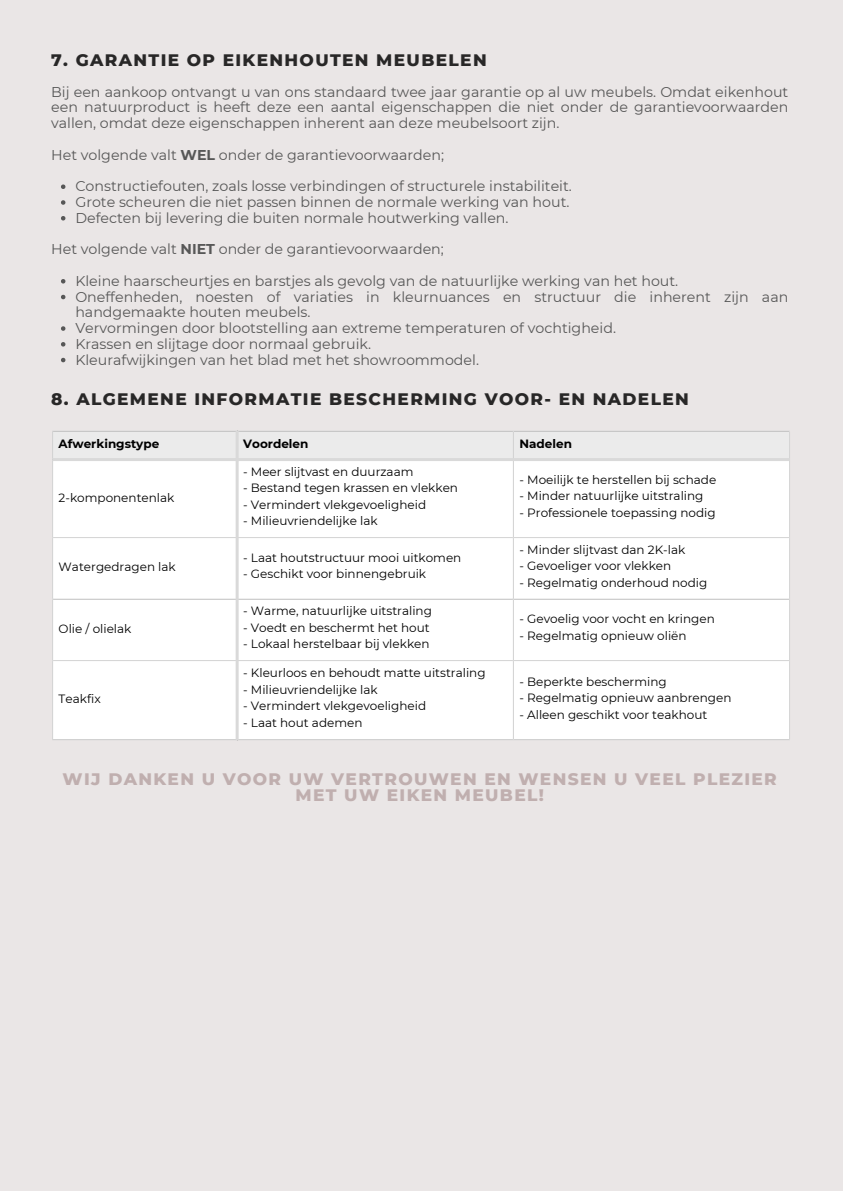
<style>
.page{position:relative;width:843px;height:1191px;background:#fff}
.page>*{position:absolute;margin:0;border:0;box-sizing:border-box;transform-origin:0 0}
.t1{font:800 17px "Montserrat";letter-spacing:.08em;color:#282727}
.t2{font:800 17px/16.5px "Montserrat";letter-spacing:.08em;color:#c0afaf;text-align:center}
.t3{font:14.2px/15.7px "Montserrat";color:#575757;text-align:justify}
.t4{font:12px "Montserrat";color:#000}
.t5{font:700 12px "Montserrat";color:#000}
.s1{font-weight:700}
</style>
<div class="page">
<div style="left:0;top:0;width:842px;height:1190px;background:#eae6e6"></div>
<svg style="left:61px;top:184px;width:4px;height:5px"></svg>
<svg style="left:61px;top:200px;width:4px;height:5px"></svg>
<svg style="left:61px;top:216px;width:4px;height:4px"></svg>
<svg style="left:61px;top:279px;width:4px;height:4px"></svg>
<svg style="left:61px;top:295px;width:4px;height:4px"></svg>
<svg style="left:61px;top:326px;width:4px;height:5px"></svg>
<svg style="left:61px;top:342px;width:4px;height:4px"></svg>
<svg style="left:61px;top:358px;width:4px;height:4px"></svg>
<div style="left:53px;top:431px;width:184px;height:28px;background:#ebebeb"></div>
<div style="left:237px;top:431px;width:277px;height:28px;background:#ebebeb"></div>
<div style="left:513px;top:431px;width:276px;height:28px;background:#ebebeb"></div>
<div style="left:53px;top:459px;width:184px;height:78px;background:#fff"></div>
<div style="left:237px;top:459px;width:277px;height:78px;background:#fff"></div>
<div style="left:513px;top:459px;width:276px;height:78px;background:#fff"></div>
<div style="left:53px;top:537px;width:184px;height:62px;background:#fff"></div>
<div style="left:237px;top:537px;width:277px;height:62px;background:#fff"></div>
<div style="left:513px;top:537px;width:276px;height:62px;background:#fff"></div>
<div style="left:53px;top:599px;width:184px;height:61px;background:#fff"></div>
<div style="left:237px;top:599px;width:277px;height:61px;background:#fff"></div>
<div style="left:513px;top:599px;width:276px;height:61px;background:#fff"></div>
<div style="left:53px;top:660px;width:184px;height:80px;background:#fff"></div>
<div style="left:237px;top:660px;width:277px;height:80px;background:#fff"></div>
<div style="left:513px;top:660px;width:276px;height:80px;background:#fff"></div>
<hr style="left:52px;top:431px;width:1px;height:308px;background:#d9d9d9">
<hr style="left:513px;top:431px;width:1px;height:308px;background:#d9d9d9">
<hr style="left:789px;top:431px;width:1px;height:308px;background:#d9d9d9">
<hr style="left:52px;top:430px;width:737px;height:1px;background:#d9d9d9">
<hr style="left:52px;top:537px;width:737px;height:1px;background:#d9d9d9">
<hr style="left:52px;top:598px;width:737px;height:1px;background:#d9d9d9">
<hr style="left:52px;top:660px;width:737px;height:1px;background:#d9d9d9">
<hr style="left:52px;top:739px;width:737px;height:1px;background:#d9d9d9">
<hr style="left:235px;top:430px;width:3px;height:310px;background:#d9d9d9">
<hr style="left:52px;top:458px;width:737px;height:3px;background:#d9d9d9">
<p class="t1" style="left:51px;top:50px;width:437px">7. GARANTIE OP EIKENHOUTEN MEUBELEN</p>
<p class="t3" style="left:51px;top:84px;width:738px">Bij een aankoop ontvangt u van ons standaard twee jaar garantie op al uw meubels. Omdat eikenhout een natuurproduct is heeft deze een aantal eigenschappen die niet onder de garantievoorwaarden vallen, omdat deze eigenschappen inherent aan deze meubelsoort zijn.</p>
<p class="t3" style="left:51px;top:147px;width:394px">Het volgende valt <span class="s1">WEL</span> onder de garantievoorwaarden;</p>
<p class="t3" style="left:75px;top:178px;width:498px">Constructiefouten, zoals losse verbindingen of structurele instabiliteit.</p>
<p class="t3" style="left:75px;top:194px;width:495px">Grote scheuren die niet passen binnen de normale werking van hout.</p>
<p class="t3" style="left:75px;top:210px;width:434px">Defecten bij levering die buiten normale houtwerking vallen.</p>
<p class="t3" style="left:51px;top:241px;width:394px">Het volgende valt <span class="s1">NIET</span> onder de garantievoorwaarden;</p>
<p class="t3" style="left:75px;top:273px;width:604px">Kleine haarscheurtjes en barstjes als gevolg van de natuurlijke werking van het hout.</p>
<p class="t3" style="left:75px;top:288px;width:714px">Oneffenheden, noesten of variaties in kleurnuances en structuur die inherent zijn aan handgemaakte houten meubels.</p>
<p class="t3" style="left:75px;top:320px;width:542px">Vervormingen door blootstelling aan extreme temperaturen of vochtigheid.</p>
<p class="t3" style="left:75px;top:336px;width:297px">Krassen en slijtage door normaal gebruik.</p>
<h1 class="t3" style="left:75px;top:351px;width:405px">Kleurafwijkingen van het blad met het showroommodel.</h1>
<h1 class="t1" style="left:51px;top:388px;width:639px">8. ALGEMENE INFORMATIE BESCHERMING VOOR- EN NADELEN</h1>
<p class="t5" style="left:59px;top:436px;width:102px">Afwerkingstype</p>
<p class="t5" style="left:243px;top:436px;width:67px">Voordelen</p>
<p class="t5" style="left:519px;top:436px;width:54px">Nadelen</p>
<p class="t4" style="left:59px;top:490px;width:117px">2-komponentenlak</p>
<p class="t4" style="left:59px;top:559px;width:119px">Watergedragen lak</p>
<p class="t4" style="left:59px;top:621px;width:74px">Olie / olielak</p>
<p class="t4" style="left:59px;top:691px;width:44px">Teakfix</p>
<p class="t4" style="left:243px;top:464px;width:172px">- Meer slijtvast en duurzaam</p>
<p class="t4" style="left:243px;top:480px;width:216px">- Bestand tegen krassen en vlekken</p>
<p class="t4" style="left:243px;top:497px;width:184px">- Vermindert vlekgevoeligheid</p>
<p class="t4" style="left:243px;top:513px;width:136px">- Milieuvriendelijke lak</p>
<p class="t4" style="left:243px;top:550px;width:220px">- Laat houtstructuur mooi uitkomen</p>
<p class="t4" style="left:243px;top:566px;width:184px">- Geschikt voor binnengebruik</p>
<p class="t4" style="left:243px;top:603px;width:190px">- Warme, natuurlijke uitstraling</p>
<p class="t4" style="left:243px;top:620px;width:188px">- Voedt en beschermt het hout</p>
<p class="t4" style="left:243px;top:636px;width:188px">- Lokaal herstelbaar bij vlekken</p>
<p class="t4" style="left:243px;top:665px;width:244px">- Kleurloos en behoudt matte uitstraling</p>
<p class="t4" style="left:243px;top:682px;width:136px">- Milieuvriendelijke lak</p>
<p class="t4" style="left:243px;top:698px;width:184px">- Vermindert vlekgevoeligheid</p>
<p class="t4" style="left:243px;top:715px;width:121px">- Laat hout ademen</p>
<p class="t4" style="left:519px;top:472px;width:198px">- Moeilijk te herstellen bij schade</p>
<p class="t4" style="left:519px;top:488px;width:185px">- Minder natuurlijke uitstraling</p>
<p class="t4" style="left:519px;top:505px;width:197px">- Professionele toepassing nodig</p>
<p class="t4" style="left:519px;top:542px;width:167px">- Minder slijtvast dan 2K-lak</p>
<p class="t4" style="left:519px;top:558px;width:153px">- Gevoeliger voor vlekken</p>
<p class="t4" style="left:519px;top:575px;width:189px">- Regelmatig onderhoud nodig</p>
<p class="t4" style="left:519px;top:611px;width:197px">- Gevoelig voor vocht en kringen</p>
<p class="t4" style="left:519px;top:628px;width:168px">- Regelmatig opnieuw oliën</p>
<p class="t4" style="left:519px;top:674px;width:149px">- Beperkte bescherming</p>
<p class="t4" style="left:519px;top:690px;width:213px">- Regelmatig opnieuw aanbrengen</p>
<p class="t4" style="left:519px;top:707px;width:189px">- Alleen geschikt voor teakhout</p>
<h1 class="t2" style="left:63px;top:770px;width:715px">WIJ DANKEN U VOOR UW VERTROUWEN EN WENSEN U VEEL PLEZIER<br>MET UW EIKEN MEUBEL!</h1>
</div>
